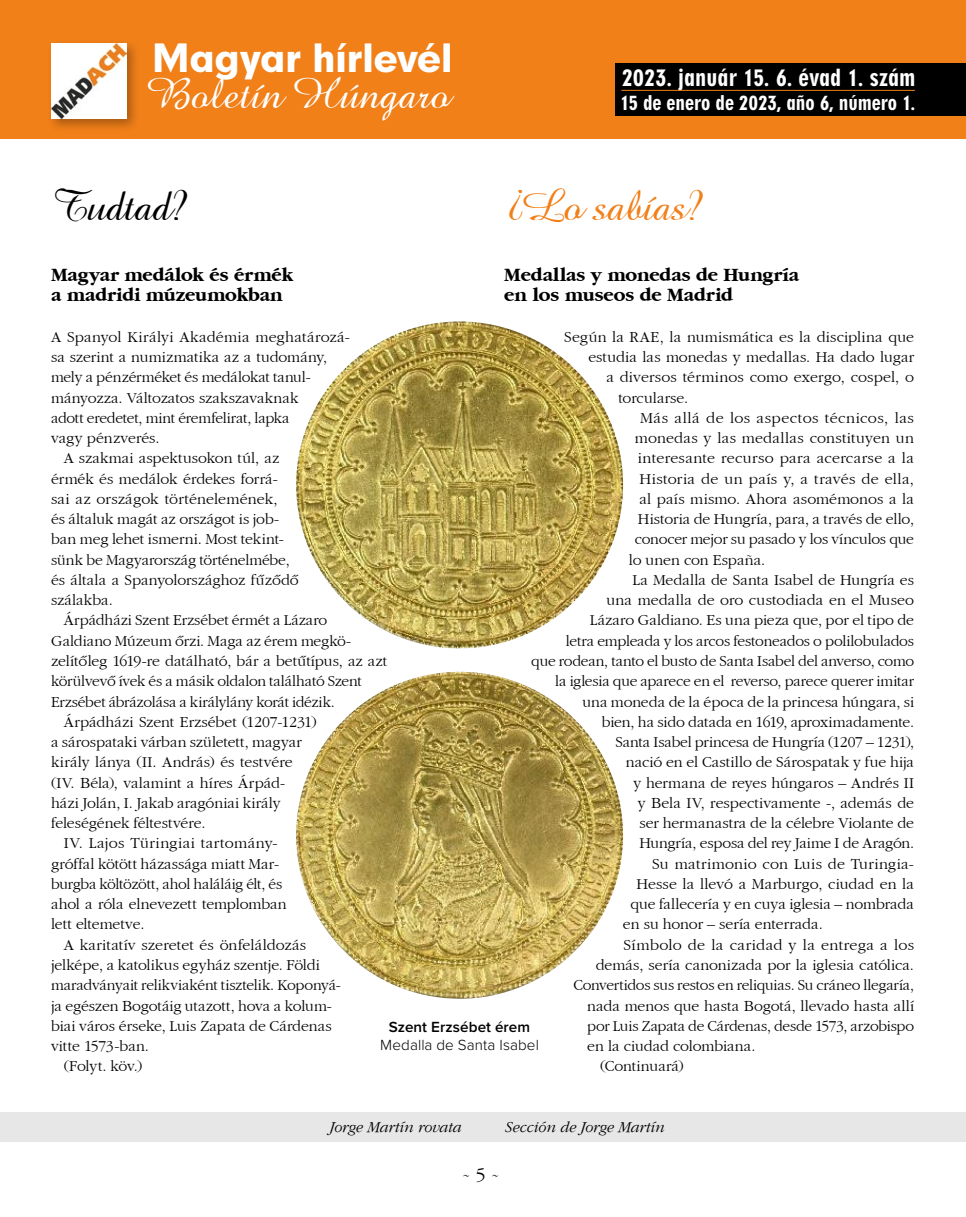
<style>
.page{position:relative;width:966px;height:1217px;background:#fff}
.page>*{position:absolute;margin:0;border:0;box-sizing:border-box;transform-origin:0 0}
.t1{font:45px "Amazone HU Normal";color:#fff}
.t2{font:45px "Amazone HU Normal";letter-spacing:-.025em;color:#f18019}
.t3{font:45px "Amazone HU Normal";letter-spacing:-.01em;color:#000}
.t4{font:900 37.35px "OT Geometric 706";letter-spacing:-.02em;color:#fff}
.t5{font:900 condensed 22.65px "OT Geometric 706";color:#fff}
.t6{font:700 19.5px/20.2px "H Garamond";color:#000}
.t7{font:900 condensed 19.5px "OT Geometric 706";letter-spacing:-.005em;color:#fff}
.t8{font:19.5px "H Garamond";color:#000}
.t9{font:15.75px "H Garamond";color:#000}
.t10{font:15.75px "H Garamond";letter-spacing:.02em;color:#000}
.t11{font:15.75px "H Garamond";letter-spacing:.025em;color:#000}
.t12{font:italic 15.75px "H Garamond";letter-spacing:-.005em;color:#000}
.t13{font:15.75px "H Garamond";letter-spacing:.03em;color:#000}
.t14{font:300 15.15px "Proxima Nova";letter-spacing:.005em;color:#000}
.t15{font:600 15.15px "Proxima Nova";letter-spacing:.005em;color:#000}
</style>
<div class="page">
<div style="left:0;top:0;width:965px;height:139px;background:#f18019"></div>
<div style="left:46px;top:39px;width:94px;height:93px;background:#000;opacity:.3"></div>
<img style="left:51px;top:44px;width:75px;height:75px">
<div style="left:614px;top:63px;width:351px;height:52px;background:#000"></div>
<hr style="left:621px;top:90px;width:293px;height:1px;background:#f18019">
<div style="left:0;top:1111px;width:965px;height:30px;background:#e7e7e7"></div>
<img style="left:296px;top:321px;width:327px;height:327px;border-radius:163px">
<img style="left:296px;top:671px;width:327px;height:327px;border-radius:163px">
<h2 class="t4" style="left:152px;top:32px;width:302px">Magyar hírlevél</h2>
<h1 class="t1" style="left:145px;top:68px;width:306px">Boletín Húngaro</h1>
<h3 class="t5" style="left:621px;top:63px;width:295px">2023. január 15. 6. évad 1. szám</h3>
<p class="t7" style="left:620px;top:91px;width:297px">15 de enero de 2023, año 6, número 1.</p>
<h1 class="t3" style="left:51px;top:180px;width:137px">Tudtad?</h1>
<h1 class="t2" style="left:504px;top:180px;width:200px">¿Lo sabías?</h1>
<p class="t6" style="left:51px;top:264px;width:243px">Magyar medálok és érmék a madridi múzeumokban</p>
<p class="t9" style="left:51px;top:328px;width:300px">A Spanyol Királyi Akadémia meghatározá-</p>
<p class="t9" style="left:51px;top:348px;width:278px">sa szerint a numizmatika az a tudomány,</p>
<p class="t9" style="left:51px;top:368px;width:261px">mely a pénzérméket és medálokat tanul-</p>
<p class="t9" style="left:51px;top:389px;width:249px">mányozza. Változatos szakszavaknak</p>
<p class="t9" style="left:51px;top:409px;width:240px">adott eredetet, mint éremfelirat, lapka</p>
<p class="t9" style="left:51px;top:429px;width:110px">vagy pénzverés.</p>
<p class="t9" style="left:64px;top:449px;width:217px">A szakmai aspektusokon túl, az</p>
<p class="t9" style="left:51px;top:470px;width:228px">érmék és medálok érdekes forrá-</p>
<p class="t9" style="left:51px;top:490px;width:228px">sai az országok történelemének,</p>
<p class="t9" style="left:51px;top:510px;width:230px">és általuk magát az országot is job-</p>
<p class="t9" style="left:51px;top:530px;width:234px">ban meg lehet ismerni. Most tekint-</p>
<p class="t9" style="left:51px;top:551px;width:240px">sünk be Magyarország történelmébe,</p>
<p class="t9" style="left:51px;top:571px;width:249px">és általa a Spanyolországhoz fűződő</p>
<p class="t9" style="left:51px;top:591px;width:63px">szálakba.</p>
<p class="t9" style="left:64px;top:611px;width:265px">Árpádházi Szent Erzsébet érmét a Lázaro</p>
<p class="t9" style="left:51px;top:632px;width:302px">Galdiano Múzeum őrzi. Maga az érem megkö-</p>
<p class="t9" style="left:51px;top:652px;width:337px">zelítőleg 1619-re datálható, bár a betűtípus, az azt</p>
<p class="t9" style="left:51px;top:672px;width:312px">körülvevő ívek és a másik oldalon található Szent</p>
<p class="t9" style="left:51px;top:692px;width:285px">Erzsébet ábrázolása a királylány korát idézik.</p>
<p class="t9" style="left:64px;top:713px;width:254px">Árpádházi Szent Erzsébet (1207-1231)</p>
<p class="t9" style="left:51px;top:733px;width:252px">a sárospataki várban született, magyar</p>
<p class="t9" style="left:51px;top:753px;width:243px">király lánya (II. András) és testvére</p>
<p class="t9" style="left:51px;top:773px;width:236px">(IV. Béla), valamint a híres Árpád-</p>
<p class="t9" style="left:51px;top:794px;width:231px">házi Jolán, I. Jakab aragóniai király</p>
<p class="t9" style="left:51px;top:814px;width:156px">feleségének féltestvére.</p>
<p class="t11" style="left:64px;top:834px;width:215px">IV. Lajos Türingiai tartomány-</p>
<p class="t9" style="left:51px;top:854px;width:230px">gróffal kötött házassága miatt Mar-</p>
<p class="t9" style="left:51px;top:875px;width:233px">burgba költözött, ahol haláláig élt, és</p>
<p class="t9" style="left:51px;top:895px;width:237px">ahol a róla elnevezett templomban</p>
<p class="t9" style="left:51px;top:915px;width:95px">lett eltemetve.</p>
<p class="t9" style="left:64px;top:935px;width:244px">A karitatív szeretet és önfeláldozás</p>
<p class="t9" style="left:51px;top:956px;width:270px">jelképe, a katolikus egyház szentje. Földi</p>
<p class="t9" style="left:51px;top:976px;width:291px">maradványait relikviaként tisztelik. Koponyá-</p>
<p class="t9" style="left:51px;top:996px;width:282px">ja egészen Bogotáig utazott, hova a kolum-</p>
<p class="t9" style="left:51px;top:1016px;width:282px">biai város érseke, Luis Zapata de Cárdenas</p>
<p class="t9" style="left:51px;top:1037px;width:99px">vitte 1573-ban.</p>
<p class="t9" style="left:64px;top:1057px;width:80px">(Folyt. köv.)</p>
<p class="t6" style="left:504px;top:264px;width:296px">Medallas y monedas de Hungría en los museos de Madrid</p>
<p class="t9" style="left:564px;top:328px;width:351px">Según la RAE, la numismática es la disciplina que</p>
<p class="t9" style="left:588px;top:348px;width:327px">estudia las monedas y medallas. Ha dado lugar</p>
<p class="t9" style="left:606px;top:368px;width:309px">a diversos términos como exergo, cospel, o</p>
<p class="t9" style="left:618px;top:389px;width:71px">torcularse.</p>
<p class="t13" style="left:640px;top:409px;width:275px">Más allá de los aspectos técnicos, las</p>
<p class="t9" style="left:634px;top:429px;width:280px">monedas y las medallas constituyen un</p>
<p class="t10" style="left:637px;top:449px;width:277px">interesante recurso para acercarse a la</p>
<p class="t10" style="left:639px;top:470px;width:276px">Historia de un país y, a través de ella,</p>
<p class="t9" style="left:639px;top:490px;width:276px">al país mismo. Ahora asomémonos a la</p>
<p class="t9" style="left:637px;top:510px;width:278px">Historia de Hungría, para, a través de ello,</p>
<p class="t9" style="left:634px;top:530px;width:280px">conocer mejor su pasado y los vínculos que</p>
<p class="t9" style="left:628px;top:551px;width:138px">lo unen con España.</p>
<p class="t9" style="left:632px;top:571px;width:283px">La Medalla de Santa Isabel de Hungría es</p>
<p class="t9" style="left:606px;top:591px;width:309px">una medalla de oro custodiada en el Museo</p>
<p class="t9" style="left:589px;top:611px;width:326px">Lázaro Galdiano. Es una pieza que, por el tipo de</p>
<p class="t9" style="left:565px;top:632px;width:349px">letra empleada y los arcos festoneados o polilobulados</p>
<p class="t9" style="left:531px;top:652px;width:384px">que rodean, tanto el busto de Santa Isabel del anverso, como</p>
<p class="t9" style="left:555px;top:672px;width:360px">la iglesia que aparece en el reverso, parece querer imitar</p>
<p class="t9" style="left:582px;top:692px;width:333px">una moneda de la época de la princesa húngara, si</p>
<p class="t9" style="left:601px;top:713px;width:314px">bien, ha sido datada en 1619, aproximadamente.</p>
<p class="t9" style="left:615px;top:733px;width:300px">Santa Isabel princesa de Hungría (1207 – 1231),</p>
<p class="t9" style="left:625px;top:753px;width:290px">nació en el Castillo de Sárospatak y fue hija</p>
<p class="t9" style="left:633px;top:773px;width:282px">y hermana de reyes húngaros – Andrés II</p>
<p class="t9" style="left:637px;top:794px;width:278px">y Bela IV, respectivamente -, además de</p>
<p class="t9" style="left:639px;top:814px;width:276px">ser hermanastra de la célebre Violante de</p>
<p class="t9" style="left:639px;top:834px;width:276px">Hungría, esposa del rey Jaime I de Aragón.</p>
<p class="t9" style="left:652px;top:854px;width:263px">Su matrimonio con Luis de Turingia-</p>
<p class="t9" style="left:636px;top:875px;width:279px">Hesse la llevó a Marburgo, ciudad en la</p>
<p class="t9" style="left:630px;top:895px;width:285px">que fallecería y en cuya iglesia – nombrada</p>
<p class="t9" style="left:622px;top:915px;width:201px">en su honor – sería enterrada.</p>
<p class="t11" style="left:623px;top:935px;width:292px">Símbolo de la caridad y la entrega a los</p>
<p class="t9" style="left:595px;top:956px;width:319px">demás, sería canonizada por la iglesia católica.</p>
<p class="t9" style="left:573px;top:976px;width:342px">Convertidos sus restos en reliquias. Su cráneo llegaría,</p>
<p class="t9" style="left:587px;top:996px;width:328px">nada menos que hasta Bogotá, llevado hasta allí</p>
<p class="t9" style="left:587px;top:1016px;width:328px">por Luis Zapata de Cárdenas, desde 1573, arzobispo</p>
<p class="t9" style="left:587px;top:1037px;width:170px">en la ciudad colombiana.</p>
<p class="t9" style="left:600px;top:1057px;width:85px">(Continuará)</p>
<p class="t15" style="left:389px;top:1018px;width:143px">Szent Erzsébet érem</p>
<p class="t14" style="left:380px;top:1035px;width:160px">Medalla de Santa Isabel</p>
<p class="t12" style="left:329px;top:1118px;width:133px">Jorge Martín rovata</p>
<p class="t12" style="left:504px;top:1118px;width:161px">Sección de Jorge Martín</p>
<p class="t8" style="left:462px;top:1169px;width:39px">˜ 5 ˜</p>
</div>
